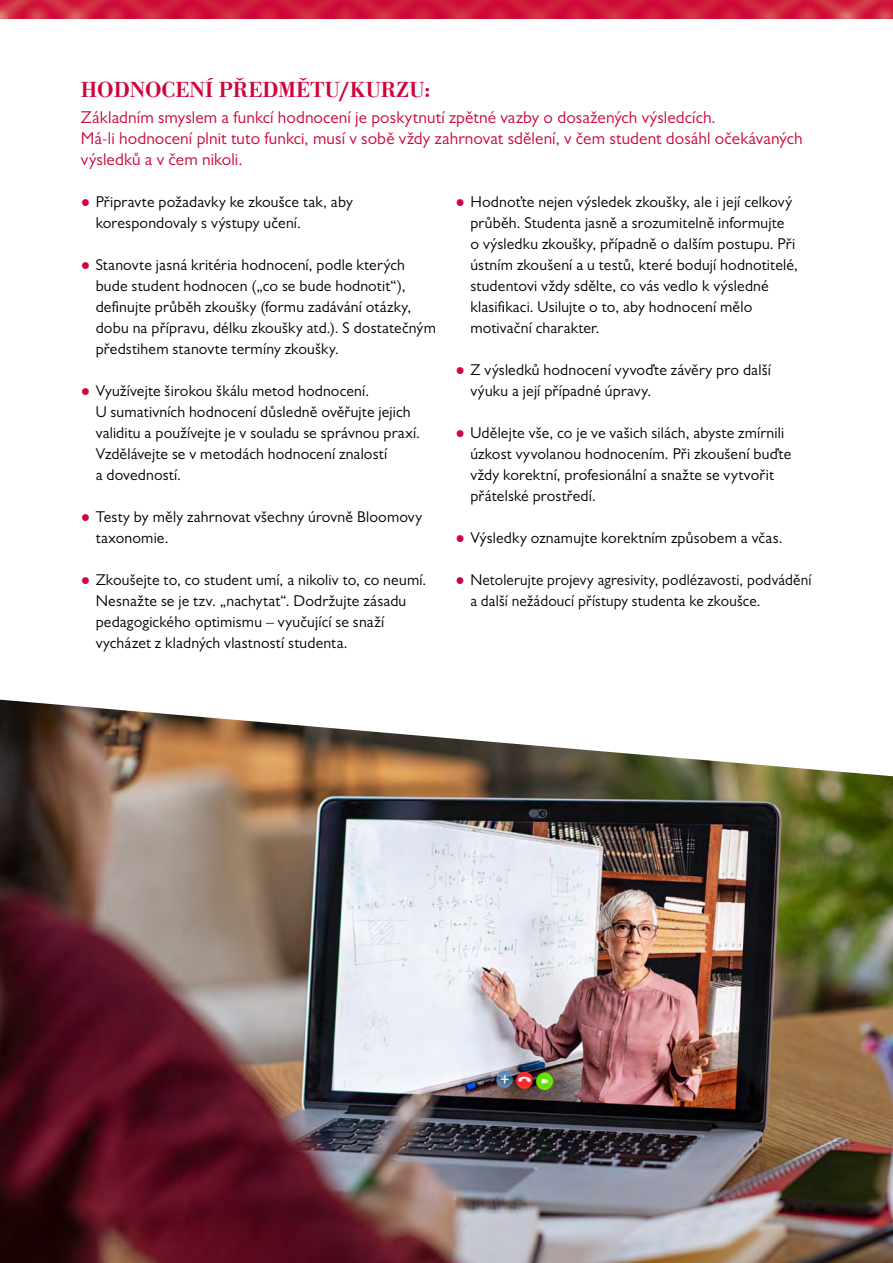
<style>
.page{position:relative;width:893px;height:1263px;background:#fff}
.page>*{position:absolute;margin:0;border:0;box-sizing:border-box;transform-origin:0 0}
.podnadpis2{font:22.5px "Bodoni Ant Dem Bol";color:#ce0538}
.ZAKLAD{font:17.25px/21px "Gill Sans MT Pro";letter-spacing:.005em;color:#ce0538}
.ODSAZENI{font:15.75px/21px "Gill Sans MT Pro";letter-spacing:.01em;color:#000}
.s1{font-family:"Times New Roman";color:#ce0538}
</style>
<div class="page">
<img style="left:0;top:0;width:893px;height:18px">
<img style="left:0;top:700px;width:893px;height:563px">
<p class="podnadpis2" style="left:81px;top:75px;width:351px">HODNOCENÍ PŘEDMĚTU/KURZU:</p>
<p class="ZAKLAD" style="left:81px;top:106px;width:723px">Základním smyslem a funkcí hodnocení je poskytnutí zpětné vazby o dosažených výsledcích.<br>Má-li hodnocení plnit tuto funkci, musí v sobě vždy zahrnovat sdělení, v čem student dosáhl očekávaných výsledků a v čem nikoli.</p>
<p class="ODSAZENI" style="left:96px;top:191px;width:259px;text-indent:-15px"><span class="s1">●</span> Připravte požadavky ke zkoušce tak, aby korespondovaly s výstupy učení.</p>
<p class="ODSAZENI" style="left:96px;top:254px;width:342px;text-indent:-15px"><span class="s1">●</span> Stanovte jasná kritéria hodnocení, podle kterých bude student hodnocen („co se bude hodnotit“), definujte průběh zkoušky (formu zadávání otázky, dobu na přípravu, délku zkoušky atd.). S dostatečným předstihem stanovte termíny zkoušky.</p>
<p class="ODSAZENI" style="left:96px;top:380px;width:326px;text-indent:-15px"><span class="s1">●</span> Využívejte širokou škálu metod hodnocení.<br>U sumativních hodnocení důsledně ověřujte jejich validitu a používejte je v souladu se správnou praxí.<br>Vzdělávejte se v metodách hodnocení znalostí<br>a dovedností.</p>
<p class="ODSAZENI" style="left:96px;top:506px;width:328px;text-indent:-15px"><span class="s1">●</span> Testy by měly zahrnovat všechny úrovně Bloomovy taxonomie.</p>
<p class="ODSAZENI" style="left:96px;top:569px;width:332px;text-indent:-15px"><span class="s1">●</span> Zkoušejte to, co student umí, a nikoliv to, co neumí.<br>Nesnažte se je tzv. „nachytat“. Dodržujte zásadu pedagogického optimismu – vyučující se snaží vycházet z kladných vlastností studenta.</p>
<p class="ODSAZENI" style="left:470px;top:191px;width:329px;text-indent:-15px"><span class="s1">●</span> Hodnoťte nejen výsledek zkoušky, ale i její celkový průběh. Studenta jasně a srozumitelně informujte<br>o výsledku zkoušky, případně o dalším postupu. Při ústním zkoušení a u testů, které bodují hodnotitelé, studentovi vždy sdělte, co vás vedlo k výsledné klasifikaci. Usilujte o to, aby hodnocení mělo motivační charakter.</p>
<p class="ODSAZENI" style="left:470px;top:359px;width:302px;text-indent:-15px"><span class="s1">●</span> Z výsledků hodnocení vyvoďte závěry pro další výuku a její případné úpravy.</p>
<p class="ODSAZENI" style="left:470px;top:422px;width:322px;text-indent:-15px"><span class="s1">●</span> Udělejte vše, co je ve vašich silách, abyste zmírnili úzkost vyvolanou hodnocením. Při zkoušení buďte vždy korektní, profesionální a snažte se vytvořit přátelské prostředí.</p>
<p class="ODSAZENI" style="left:455px;top:527px;width:328px"><span class="s1">●</span> Výsledky oznamujte korektním způsobem a včas.</p>
<p class="ODSAZENI" style="left:470px;top:569px;width:343px;text-indent:-15px"><span class="s1">●</span> Netolerujte projevy agresivity, podlézavosti, podvádění a další nežádoucí přístupy studenta ke zkoušce.</p>
</div>
